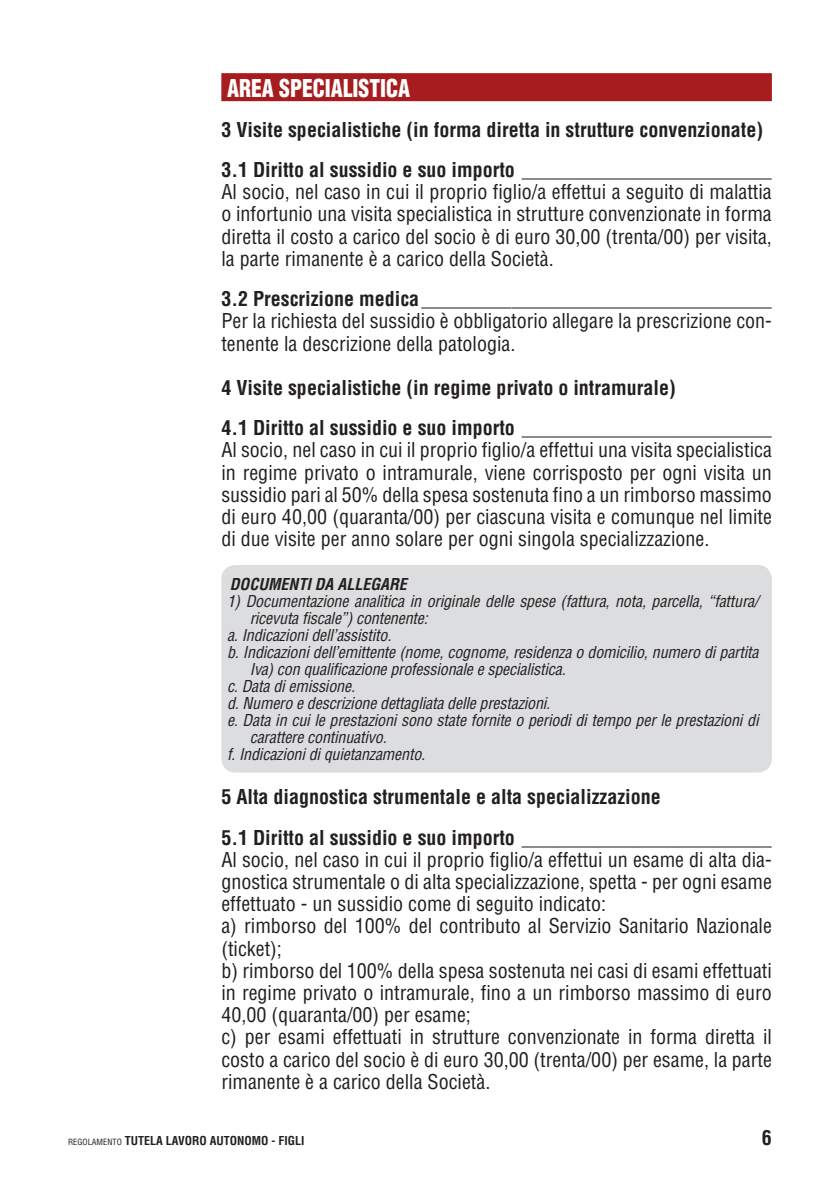
<style>
.page{position:relative;width:840px;height:1191px;background:#fff}
.page>*{position:absolute;margin:0;border:0;box-sizing:border-box;transform-origin:0 0}
.AREE{font:900 condensed 24px "Helvetica LT Std";color:#fff;scale:.9 1}
.TESTO{font:condensed 20px/22.2px "Helvetica LT Std";color:#231f20;text-align:justify}
.TITOLETTI{font:700 condensed 20px "Helvetica LT Std";color:#231f20}
.TESTO-2{font:700 condensed 20px "Helvetica LT Std";color:#231f20}
.allegato_TEST_punti{font:italic condensed 16px/17px "Helvetica LT Std";letter-spacing:-.01em;color:#231f20}
.allegati{font:italic 700 condensed 16px "Helvetica LT Std";color:#231f20}
.t1{font:700 condensed 12px "Helvetica LT Std";color:#231f20}
.s1{font-weight:400;font-size:8.4px}
</style>
<div class="page">
<div style="left:221px;top:73px;width:550px;height:28px;background:#a61c1f"></div>
<div style="left:221px;top:565px;width:550px;height:207px;background:#dcdddf;border-radius:14px"></div>
<p class="AREE" style="left:227px;top:73px;width:205px">AREA SPECIALISTICA</p>
<p class="TITOLETTI" style="left:221px;top:117px;width:543px">3 Visite specialistiche (in forma diretta in strutture convenzionate)</p>
<p class="TITOLETTI" style="left:221px;top:157px;width:551px">3.1 Diritto al sussidio e suo importo _________________________</p>
<p class="TESTO" style="left:221px;top:181px;width:552px">Al socio, nel caso in cui il proprio figlio/a effettui a seguito di malattia o infortunio una visita specialistica in strutture convenzionate in forma diretta il costo a carico del socio è di euro 30,00 (trenta/00) per visita, la parte rimanente è a carico della Società.</p>
<p class="TITOLETTI" style="left:221px;top:286px;width:551px">3.2 Prescrizione medica___________________________________</p>
<p class="TESTO" style="left:221px;top:310px;width:551px">Per la richiesta del sussidio è obbligatorio allegare la prescrizione con&shy;tenente la descrizione della patologia.</p>
<p class="TESTO-2" style="left:221px;top:375px;width:455px">4 Visite specialistiche (in regime privato o intramurale)</p>
<p class="TITOLETTI" style="left:221px;top:415px;width:551px">4.1 Diritto al sussidio e suo importo _________________________</p>
<p class="TESTO" style="left:221px;top:439px;width:552px">Al socio, nel caso in cui il proprio figlio/a effettui una visita specialistica in regime privato o intramurale, viene corrisposto per ogni visita un sussidio pari al 50% della spesa sostenuta fino a un rimborso massimo di euro 40,00 (quaranta/00) per ciascuna visita e comunque nel limite di due visite per anno solare per ogni singola specializzazione.</p>
<p class="allegati" style="left:230px;top:573px;width:178px">DOCUMENTI DA ALLEGARE</p>
<p class="allegato_TEST_punti" style="left:249px;top:592px;width:510px;text-indent:-23px">1) Documentazione analitica in originale delle spese (fattura, nota, parcella, “fattura/ ricevuta fiscale”) contenente:</p>
<p class="allegato_TEST_punti" style="left:227px;top:626px;width:166px">a. Indicazioni dell’assistito.</p>
<p class="allegato_TEST_punti" style="left:249px;top:643px;width:510px;text-indent:-23px">b. Indicazioni dell’emittente (nome, cognome, residenza o domicilio, numero di partita<br>Iva) con qualificazione professionale e specialistica.</p>
<p class="allegato_TEST_punti" style="left:227px;top:677px;width:129px">c. Data di emissione.</p>
<p class="allegato_TEST_punti" style="left:227px;top:694px;width:324px">d. Numero e descrizione dettagliata delle prestazioni.</p>
<p class="allegato_TEST_punti" style="left:249px;top:711px;width:510px;text-indent:-23px">e. Data in cui le prestazioni sono state fornite o periodi di tempo per le prestazioni di carattere continuativo.</p>
<p class="allegato_TEST_punti" style="left:227px;top:745px;width:199px">f. Indicazioni di quietanzamento.</p>
<p class="TITOLETTI" style="left:221px;top:784px;width:440px">5 Alta diagnostica strumentale e alta specializzazione</p>
<p class="TITOLETTI" style="left:221px;top:824px;width:551px">5.1 Diritto al sussidio e suo importo _________________________</p>
<p class="TESTO" style="left:221px;top:848px;width:551px">Al socio, nel caso in cui il proprio figlio/a effettui un esame di alta dia&shy;gnostica strumentale o di alta specializzazione, spetta - per ogni esame effettuato - un sussidio come di seguito indicato:</p>
<p class="TESTO" style="left:221px;top:915px;width:551px">a) rimborso del 100% del contributo al Servizio Sanitario Nazionale (ticket);</p>
<p class="TESTO" style="left:221px;top:959px;width:551px">b) rimborso del 100% della spesa sostenuta nei casi di esami effettuati in regime privato o intramurale, fino a un rimborso massimo di euro 40,00 (quaranta/00) per esame;</p>
<p class="TESTO" style="left:221px;top:1026px;width:552px">c) per esami effettuati in strutture convenzionate in forma diretta il costo a carico del socio è di euro 30,00 (trenta/00) per esame, la parte rimanente è a carico della Società.</p>
<p class="t1" style="left:68px;top:1132px;width:217px"><span class="s1">REGOLAMENTO</span> TUTELA LAVORO AUTONOMO - FIGLI</p>
<p class="TITOLETTI" style="left:761px;top:1125px;width:11px">6</p>
</div>
